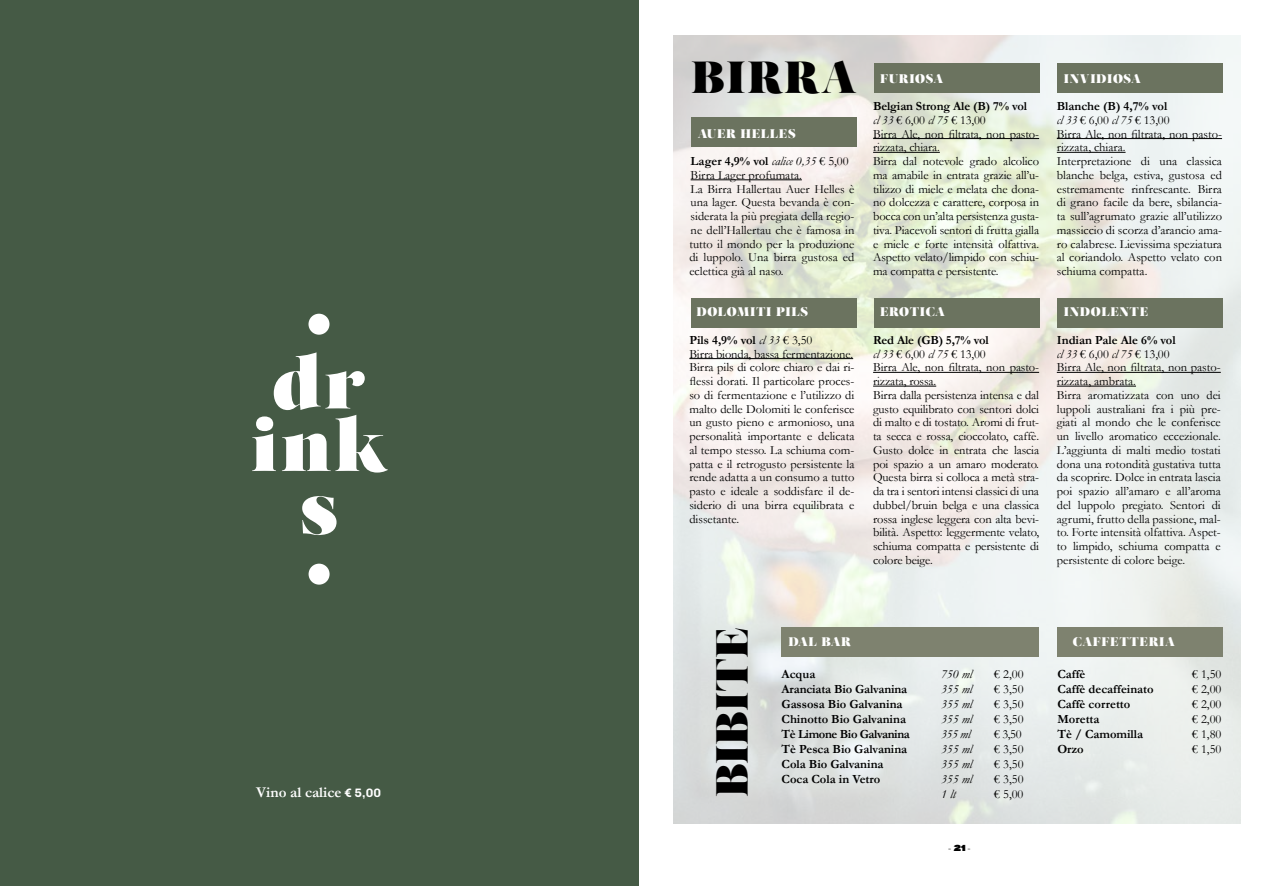
<style>
.page{position:relative;width:1276px;height:886px;background:#fff}
.page>*{position:absolute;margin:0;border:0;box-sizing:border-box;transform-origin:0 0}
.t1{font:75px/62.5px "Salome";color:#fff;text-align:center}
.t2{font:45px "Salome";color:#000}
.t3{font:700 15px "Garamond";color:#fff}
.t4{font:12.5px/13.8px "Garamond";color:#000}
.t5{font:700 12.5px "Garamond";color:#000}
.t6{font:12.5px "Salome";letter-spacing:.05em;color:#fff}
.t7{font:italic 12.5px "Garamond";color:#000}
.t8{font:700 12.5px "Garamond";letter-spacing:-.03em;color:#000}
.t9{font:10px "Garamond";color:#000}
.s1{font-family:"Chivo";font-size:12.5px}
.s2{font-weight:700}
.s3{font-style:italic}
.s4{font-family:"Bau Super"}
</style>
<div class="page">
<img style="left:673px;top:35px;width:567px;height:789px">
<div style="left:0;top:0;width:638px;height:886px;background:#455a45"></div>
<div style="left:874px;top:64px;width:165px;height:29px;background:#6b735f"></div>
<div style="left:874px;top:298px;width:165px;height:29px;background:#6b735f"></div>
<div style="left:1057px;top:64px;width:165px;height:29px;background:#6b735f"></div>
<div style="left:691px;top:118px;width:165px;height:29px;background:#6b735f"></div>
<div style="left:691px;top:298px;width:165px;height:29px;background:#6b735f"></div>
<div style="left:781px;top:627px;width:258px;height:29px;background:#7e826f"></div>
<div style="left:1057px;top:627px;width:165px;height:29px;background:#7e826f"></div>
<div style="left:1057px;top:298px;width:165px;height:29px;background:#6b735f"></div>
<hr style="left:690px;top:179px;width:112px;height:1px;background:#000">
<hr style="left:689px;top:358px;width:164px;height:1px;background:#000">
<hr style="left:873px;top:138px;width:166px;height:1px;background:#000">
<hr style="left:873px;top:152px;width:67px;height:1px;background:#000">
<hr style="left:873px;top:372px;width:166px;height:1px;background:#000">
<hr style="left:873px;top:386px;width:63px;height:1px;background:#000">
<hr style="left:1056px;top:138px;width:166px;height:1px;background:#000">
<hr style="left:1056px;top:152px;width:69px;height:1px;background:#000">
<hr style="left:1056px;top:372px;width:164px;height:1px;background:#000">
<hr style="left:1056px;top:386px;width:80px;height:1px;background:#000">
<h1 class="t1" style="left:251px;top:288px;width:138px">• dr ink s<br>•</h1>
<p class="t3" style="left:256px;top:784px;width:126px">Vino al calice <span class="s1">€ 5,00</span></p>
<h2 class="t2" style="left:691px;top:47px;width:167px">BIRRA</h2>
<p class="t6" style="left:698px;top:125px;width:99px">AUER HELLES</p>
<p class="t4" style="left:689px;top:154px;width:167px"><span class="s2">Lager 4,9% vol</span> <span class="s3">calice 0,35</span> € 5,00<br>Birra Lager profumata.<br>La Birra Hallertau Auer Helles è una lager. Questa bevanda è con&shy;siderata la più pregiata della regio&shy;ne dell’Hallertau che è famosa in tutto il mondo per la produzione di luppolo. Una birra gustosa ed eclettica già al naso.</p>
<p class="t6" style="left:696px;top:304px;width:113px">DOLOMITI PILS</p>
<p class="t4" style="left:689px;top:333px;width:167px"><span class="s2">Pils 4,9% vol</span> <span class="s3">cl 33</span> € 3,50<br>Birra bionda, bassa fermentazione.<br>Birra pils di colore chiaro e dai ri&shy;flessi dorati. Il particolare proces&shy;so di fermentazione e l’utilizzo di malto delle Dolomiti le conferisce un gusto pieno e armonioso, una personalità importante e delicata al tempo stesso. La schiuma com&shy;patta e il retrogusto persistente la rende adatta a un consumo a tutto pasto e ideale a soddisfare il de&shy;siderio di una birra equilibrata e dissetante.</p>
<p class="t6" style="left:880px;top:70px;width:65px">FURIOSA</p>
<p class="t4" style="left:873px;top:99px;width:167px"><span class="s2">Belgian Strong Ale (B) 7% vol<br></span><span class="s3">cl 33</span> € 6,00 <span class="s3">cl 75</span> € 13,00<br>Birra Ale, non filtrata, non pasto&shy;rizzata, chiara.<br>Birra dal notevole grado alcolico ma amabile in entrata grazie all’u&shy;tilizzo di miele e melata che dona&shy;no dolcezza e carattere, corposa in bocca con un’alta persistenza gusta&shy;tiva. Piacevoli sentori di frutta gialla e miele e forte intensità olfattiva.<br>Aspetto velato/limpido con schiu&shy;ma compatta e persistente.</p>
<p class="t6" style="left:880px;top:304px;width:66px">EROTICA</p>
<p class="t4" style="left:873px;top:333px;width:167px"><span class="s2">Red Ale (GB) 5,7% vol<br></span><span class="s3">cl 33</span> € 6,00 <span class="s3">cl 75</span> € 13,00<br>Birra Ale, non filtrata, non pasto&shy;rizzata, rossa.<br>Birra dalla persistenza intensa e dal gusto equilibrato con sentori dolci di malto e di tostato. Aromi di frut&shy;ta secca e rossa, cioccolato, caffè.<br>Gusto dolce in entrata che lascia poi spazio a un amaro moderato.<br>Questa birra si colloca a metà stra&shy;da tra i sentori intensi classici di una dubbel/bruin belga e una classica rossa inglese leggera con alta bevi&shy;bilità. Aspetto: leggermente velato, schiuma compatta e persistente di colore beige.</p>
<p class="t6" style="left:1064px;top:70px;width:79px">INVIDIOSA</p>
<p class="t4" style="left:1056px;top:99px;width:167px"><span class="s2">Blanche (B) 4,7% vol<br></span><span class="s3">cl 33</span> € 6,00 <span class="s3">cl 75</span> € 13,00<br>Birra Ale, non filtrata, non pasto&shy;rizzata, chiara.<br>Interpretazione di una classica blanche belga, estiva, gustosa ed estremamente rinfrescante. Birra di grano facile da bere, sbilancia&shy;ta sull’agrumato grazie all’utilizzo massiccio di scorza d’arancio ama&shy;ro calabrese. Lievissima speziatura al coriandolo. Aspetto velato con schiuma compatta.</p>
<p class="t6" style="left:1064px;top:304px;width:86px">INDOLENTE</p>
<p class="t4" style="left:1056px;top:333px;width:165px"><span class="s2">Indian Pale Ale 6% vol<br></span><span class="s3">cl 33</span> € 6,00 <span class="s3">cl 75</span> € 13,00<br>Birra Ale, non filtrata, non pasto&shy;rizzata, ambrata.<br>Birra aromatizzata con uno dei luppoli australiani fra i più pre&shy;giati al mondo che le conferisce un livello aromatico eccezionale.<br>L’aggiunta di malti medio tostati dona una rotondità gustativa tutta da scoprire. Dolce in entrata lascia poi spazio all’amaro e all’aroma del luppolo pregiato. Sentori di agrumi, frutto della passione, mal&shy;to. Forte intensità olfattiva. Aspet&shy;to limpido, schiuma compatta e persistente di colore beige.</p>
<h2 class="t2" style="left:702px;top:797px;width:172px;rotate:-90deg">BIBITE</h2>
<p class="t6" style="left:788px;top:633px;width:64px">DAL BAR</p>
<p class="t6" style="left:1073px;top:633px;width:103px">CAFFETTERIA</p>
<p class="t5" style="left:781px;top:666px;width:35px">Acqua</p>
<p class="t7" style="left:941px;top:666px;width:33px">750 ml</p>
<p class="t4" style="left:994px;top:666px;width:31px">€ 2,00</p>
<p class="t5" style="left:781px;top:681px;width:127px">Aranciata Bio Galvanina</p>
<p class="t7" style="left:941px;top:681px;width:33px">355 ml</p>
<p class="t4" style="left:994px;top:681px;width:31px">€ 3,50</p>
<p class="t5" style="left:781px;top:696px;width:123px">Gassosa Bio Galvanina</p>
<p class="t7" style="left:941px;top:696px;width:33px">355 ml</p>
<p class="t4" style="left:994px;top:696px;width:31px">€ 3,50</p>
<p class="t5" style="left:781px;top:711px;width:126px">Chinotto Bio Galvanina</p>
<p class="t7" style="left:941px;top:711px;width:33px">355 ml</p>
<p class="t4" style="left:994px;top:711px;width:31px">€ 3,50</p>
<p class="t8" style="left:781px;top:726px;width:130px">Tè Limone Bio Galvanina</p>
<p class="t7" style="left:941px;top:726px;width:31px">355 ml</p>
<p class="t4" style="left:994px;top:726px;width:29px">€ 3,50</p>
<p class="t5" style="left:781px;top:741px;width:127px">Tè Pesca Bio Galvanina</p>
<p class="t7" style="left:941px;top:741px;width:33px">355 ml</p>
<p class="t4" style="left:994px;top:741px;width:31px">€ 3,50</p>
<p class="t5" style="left:781px;top:756px;width:104px">Cola Bio Galvanina</p>
<p class="t7" style="left:941px;top:756px;width:33px">355 ml</p>
<p class="t4" style="left:994px;top:756px;width:31px">€ 3,50</p>
<p class="t5" style="left:781px;top:771px;width:100px">Coca Cola in Vetro</p>
<p class="t7" style="left:941px;top:771px;width:33px">355 ml</p>
<p class="t4" style="left:994px;top:771px;width:31px">€ 3,50</p>
<p class="t7" style="left:941px;top:786px;width:16px">1 lt</p>
<p class="t4" style="left:994px;top:786px;width:31px">€ 5,00</p>
<p class="t5" style="left:1057px;top:666px;width:30px">Caffè</p>
<p class="t4" style="left:1192px;top:666px;width:31px">€ 1,50</p>
<p class="t5" style="left:1057px;top:681px;width:98px">Caffè decaffeinato</p>
<p class="t4" style="left:1192px;top:681px;width:31px">€ 2,00</p>
<p class="t5" style="left:1057px;top:696px;width:74px">Caffè corretto</p>
<p class="t4" style="left:1192px;top:696px;width:31px">€ 2,00</p>
<p class="t5" style="left:1057px;top:711px;width:44px">Moretta</p>
<p class="t4" style="left:1192px;top:711px;width:31px">€ 2,00</p>
<p class="t5" style="left:1057px;top:726px;width:87px">Tè / Camomilla</p>
<p class="t4" style="left:1192px;top:726px;width:31px">€ 1,80</p>
<p class="t5" style="left:1057px;top:741px;width:28px">Orzo</p>
<p class="t4" style="left:1192px;top:741px;width:31px">€ 1,50</p>
<p class="t9" style="left:948px;top:841px;width:24px">- <span class="s4">21</span> -</p>
</div>
